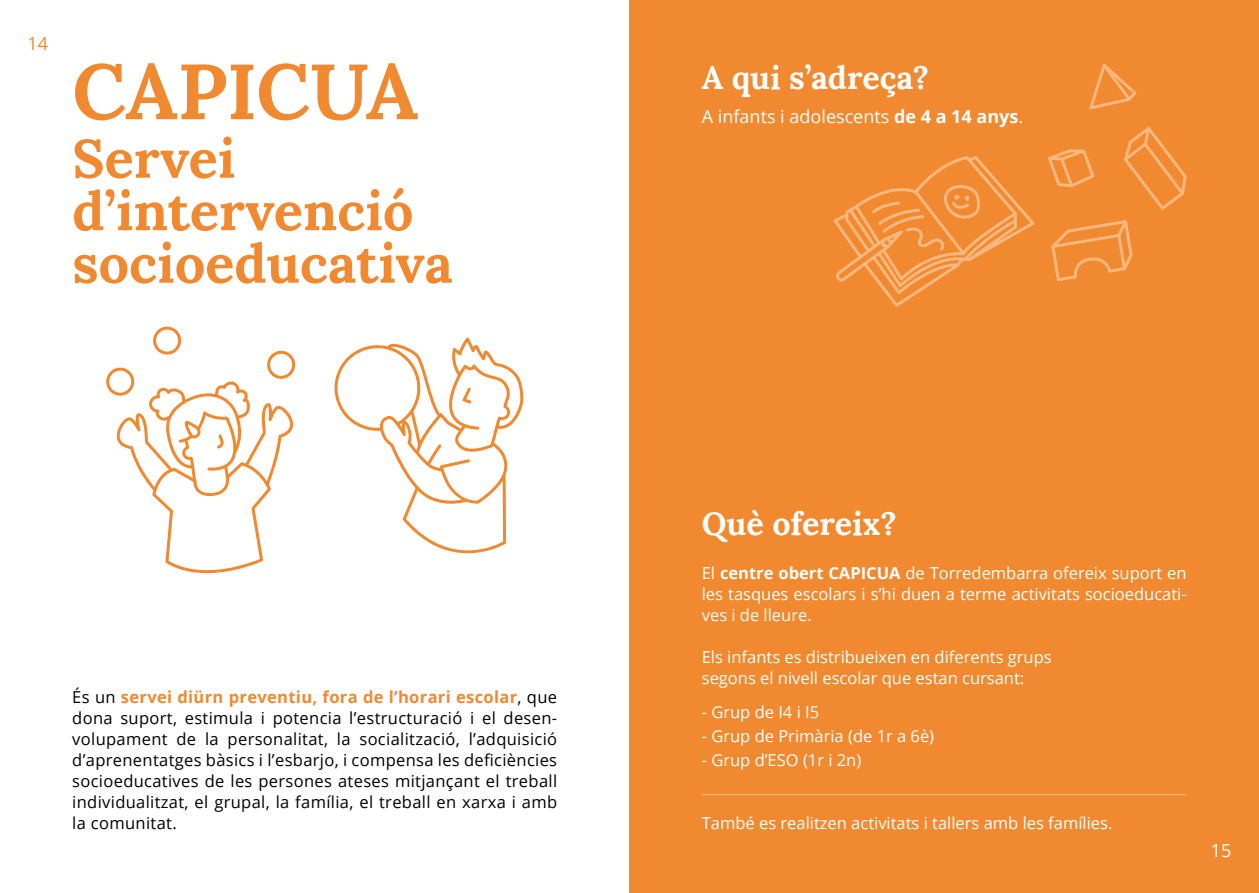
<style>
.page{position:relative;width:1259px;height:893px;background:#fff}
.page>*{position:absolute;margin:0;border:0;box-sizing:border-box;transform-origin:0 0}
.t1{font:700 78px "Lora";letter-spacing:-.005em;color:#f18930}
.t2{font:700 54px/52.5px "Lora";color:#f18930}
.t3{font:700 32.25px "Lora";color:#fff}
.t4{font:18px "Open Sans";color:#fff}
.t5{font:18px "Open Sans";color:#f18930}
.t6{font:16.5px/21px "Open Sans";letter-spacing:.02em;color:#000;text-align:justify}
.t7{font:16.5px/21px "Open Sans";color:#fff;text-align:justify}
.s1{font-weight:700;color:#f18930}
.s2{font-weight:700}
</style>
<div class="page">
<div style="left:629px;top:0;width:630px;height:893px;background:#f18930"></div>
<hr style="left:702px;top:794px;width:484px;height:1px;background:#f8b77d">
<svg style="left:334px;top:338px;width:189px;height:215px"></svg>
<svg style="left:106px;top:327px;width:189px;height:247px"></svg>
<svg style="left:1089px;top:64px;width:47px;height:45px"></svg>
<svg style="left:1124px;top:127px;width:62px;height:83px"></svg>
<svg style="left:1048px;top:149px;width:46px;height:38px"></svg>
<svg style="left:1051px;top:220px;width:81px;height:61px"></svg>
<svg style="left:833px;top:156px;width:201px;height:151px"></svg>
<p class="t5" style="left:28px;top:31px;width:22px">14</p>
<h1 class="t1" style="left:72px;top:25px;width:347px">CAPICUA</h1>
<h2 class="t2" style="left:72px;top:127px;width:382px">Servei d’intervenció socioeducativa</h2>
<p class="t6" style="left:72px;top:686px;width:486px">És un <span class="s1">servei diürn preventiu, fora de l’horari escolar</span>, que dona suport, estimula i potencia l’estructuració i el desen&shy;volupament de la personalitat, la socialització, l’adquisició d’aprenentatges bàsics i l’esbarjo, i compensa les deficiències socioeducatives de les persones ateses mitjançant el treball individualitzat, el grupal, la família, el treball en xarxa i amb la comunitat.</p>
<h3 class="t3" style="left:702px;top:50px;width:229px">A qui s’adreça?</h3>
<p class="t4" style="left:702px;top:104px;width:323px">A infants i adolescents <span class="s2">de 4 a 14 anys</span>.</p>
<h3 class="t3" style="left:702px;top:496px;width:196px">Què ofereix?</h3>
<p class="t7" style="left:702px;top:562px;width:486px">El <span class="s2">centre obert CAPICUA</span> de Torredembarra ofereix suport en les tasques escolars i s’hi duen a terme activitats socioeducati&shy;ves i de lleure.</p>
<p class="t7" style="left:702px;top:646px;width:351px">Els infants es distribueixen en diferents grups segons el nivell escolar que estan cursant:</p>
<p class="t7" style="left:702px;top:701px;width:119px">- Grup de I4 i I5</p>
<p class="t7" style="left:702px;top:725px;width:234px">- Grup de Primària (de 1r a 6è)</p>
<p class="t7" style="left:702px;top:749px;width:161px">- Grup d’ESO (1r i 2n)</p>
<p class="t7" style="left:702px;top:812px;width:412px">També es realitzen activitats i tallers amb les famílies.</p>
<p class="t4" style="left:1210px;top:838px;width:22px">15</p>
</div>
